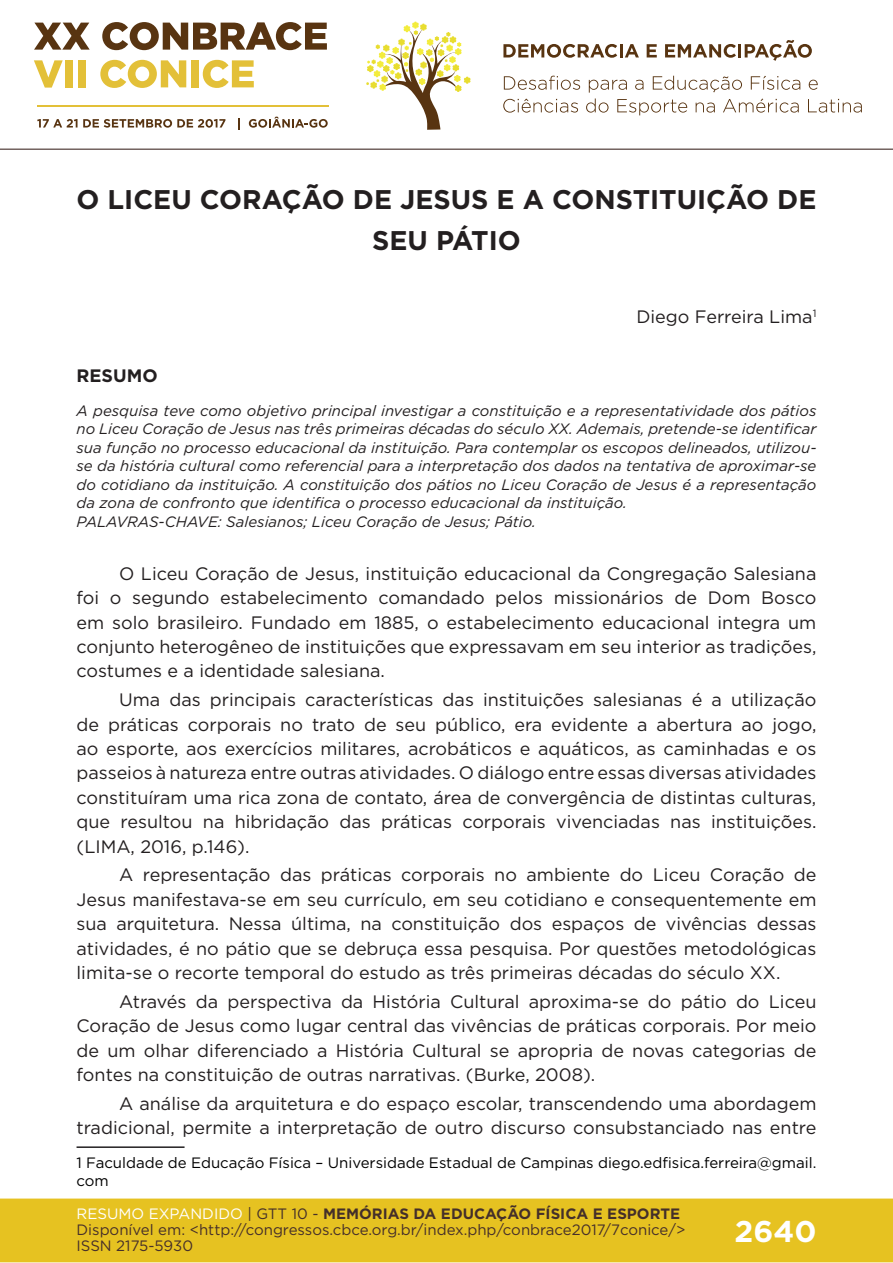
<style>
.page{position:relative;width:893px;height:1263px;background:#fff}
.page>*{position:absolute;margin:0;border:0;box-sizing:border-box;transform-origin:0 0}
.t1{font:700 30px "Gotham";color:#fff}
.t2{font:700 27px/41px "Gotham";color:#231f20;text-align:center}
.t3{font:18px/24.5px "Gotham";color:#231f20;text-align:justify}
.t4{font:700 18px "Gotham";color:#231f20}
.t5{font:italic 15px/18.5px "Gotham";color:#231f20}
.t6{font:15px/16px "Gotham";color:#462f2a}
.t7{font:15px/18px "Gotham";color:#000001}
.s1{color:#fff}
.s2{color:#442f2a}
.s3{font-weight:700;color:#442f2a}
</style>
<div class="page">
<div style="left:0;top:1198px;width:893px;height:64px;background:#e6c221;border:2px solid #e6c221"></div>
<svg style="left:34px;top:23px;width:56px;height:27px"></svg>
<svg style="left:102px;top:22px;width:225px;height:28px"></svg>
<svg style="left:34px;top:60px;width:29px;height:28px"></svg>
<div style="left:65px;top:60px;width:8px;height:27px;background:#e3c038"></div>
<div style="left:78px;top:60px;width:8px;height:27px;background:#e3c038"></div>
<svg style="left:100px;top:60px;width:86px;height:28px"></svg>
<div style="left:191px;top:60px;width:8px;height:27px;background:#e3c038"></div>
<svg style="left:203px;top:60px;width:51px;height:28px"></svg>
<svg style="left:37px;top:119px;width:188px;height:9px"></svg>
<svg style="left:238px;top:118px;width:2px;height:11px"></svg>
<svg style="left:249px;top:117px;width:79px;height:11px"></svg>
<hr style="left:37px;top:105px;width:291px;height:2px;background:#e3c038">
<svg style="left:366px;top:21px;width:105px;height:109px"></svg>
<svg style="left:503px;top:44px;width:136px;height:14px"></svg>
<svg style="left:647px;top:44px;width:10px;height:13px"></svg>
<svg style="left:665px;top:40px;width:147px;height:21px"></svg>
<svg style="left:504px;top:76px;width:76px;height:14px"></svg>
<svg style="left:809px;top:80px;width:9px;height:10px"></svg>
<svg style="left:503px;top:99px;width:75px;height:14px"></svg>
<svg style="left:586px;top:76px;width:214px;height:39px"></svg>
<svg style="left:808px;top:99px;width:54px;height:14px"></svg>
<hr style="left:0;top:149px;width:893px;height:1px;background:#442f2a">
<hr style="left:77px;top:1146px;width:108px;height:2px;background:#231f20">
<h2 class="t2" style="left:77px;top:178px;width:741px">O LICEU CORAÇÃO DE JESUS E A CONSTITUIÇÃO DE<br>SEU PÁTIO</h2>
<p class="t3" style="left:636px;top:304px;width:182px">Diego Ferreira Lima<sup>1</sup></p>
<p class="t4" style="left:77px;top:364px;width:83px">RESUMO</p>
<p class="t5" style="left:77px;top:401px;width:741px">A pesquisa teve como objetivo principal investigar a constituição e a representatividade dos pátios no Liceu Coração de Jesus nas três primeiras décadas do século XX. Ademais, pretende-se identificar sua função no processo educacional da instituição. Para contemplar os escopos delineados, utilizou&shy;se da história cultural como referencial para a interpretação dos dados na tentativa de aproximar-se do cotidiano da instituição. A constituição dos pátios no Liceu Coração de Jesus é a representação da zona de confronto que identifica o processo educacional da instituição.<br>PALAVRAS-CHAVE: Salesianos; Liceu Coração de Jesus; Pátio.</p>
<p class="t3" style="left:77px;top:561px;width:741px;text-indent:43px">O Liceu Coração de Jesus, instituição educacional da Congregação Salesiana foi o segundo estabelecimento comandado pelos missionários de Dom Bosco em solo brasileiro. Fundado em 1885, o estabelecimento educacional integra um conjunto heterogêneo de instituições que expressavam em seu interior as tradições, costumes e a identidade salesiana.</p>
<p class="t3" style="left:77px;top:687px;width:741px;text-indent:43px">Uma das principais características das instituições salesianas é a utilização de práticas corporais no trato de seu público, era evidente a abertura ao jogo, ao esporte, aos exercícios militares, acrobáticos e aquáticos, as caminhadas e os passeios à natureza entre outras atividades. O diálogo entre essas diversas atividades constituíram uma rica zona de contato, área de convergência de distintas culturas, que resultou na hibridação das práticas corporais vivenciadas nas instituições. (LIMA, 2016, p.146).</p>
<p class="t3" style="left:77px;top:862px;width:741px;text-indent:43px">A representação das práticas corporais no ambiente do Liceu Coração de Jesus manifestava-se em seu currículo, em seu cotidiano e consequentemente em sua arquitetura. Nessa última, na constituição dos espaços de vivências dessas atividades, é no pátio que se debruça essa pesquisa. Por questões metodológicas limita-se o recorte temporal do estudo as três primeiras décadas do século XX.</p>
<p class="t3" style="left:77px;top:989px;width:741px;text-indent:43px">Através da perspectiva da História Cultural aproxima-se do pátio do Liceu Coração de Jesus como lugar central das vivências de práticas corporais. Por meio de um olhar diferenciado a História Cultural se apropria de novas categorias de fontes na constituição de outras narrativas. (Burke, 2008).</p>
<p class="t3" style="left:77px;top:1091px;width:741px;text-align:right">A análise da arquitetura e do espaço escolar, transcendendo uma abordagem tradicional, permite a interpretação de outro discurso consubstanciado nas entre</p>
<p class="t7" style="left:77px;top:1154px;width:741px">1 Faculdade de Educação Física – Universidade Estadual de Campinas diego.edfisica.ferreira@gmail. com</p>
<p class="t6" style="left:77px;top:1205px;width:610px"><span class="s1">RESUMO EXPANDIDO</span> <span class="s2">| GTT 10 -</span> <span class="s3">MEMÓRIAS DA EDUCAÇÃO FÍSICA E ESPORTE<br></span>Disponível em: &lt;http://congressos.cbce.org.br/index.php/conbrace2017/7conice/&gt;<br>ISSN 2175-5930</p>
<h1 class="t1" style="left:734px;top:1212px;width:83px">2640</h1>
</div>
